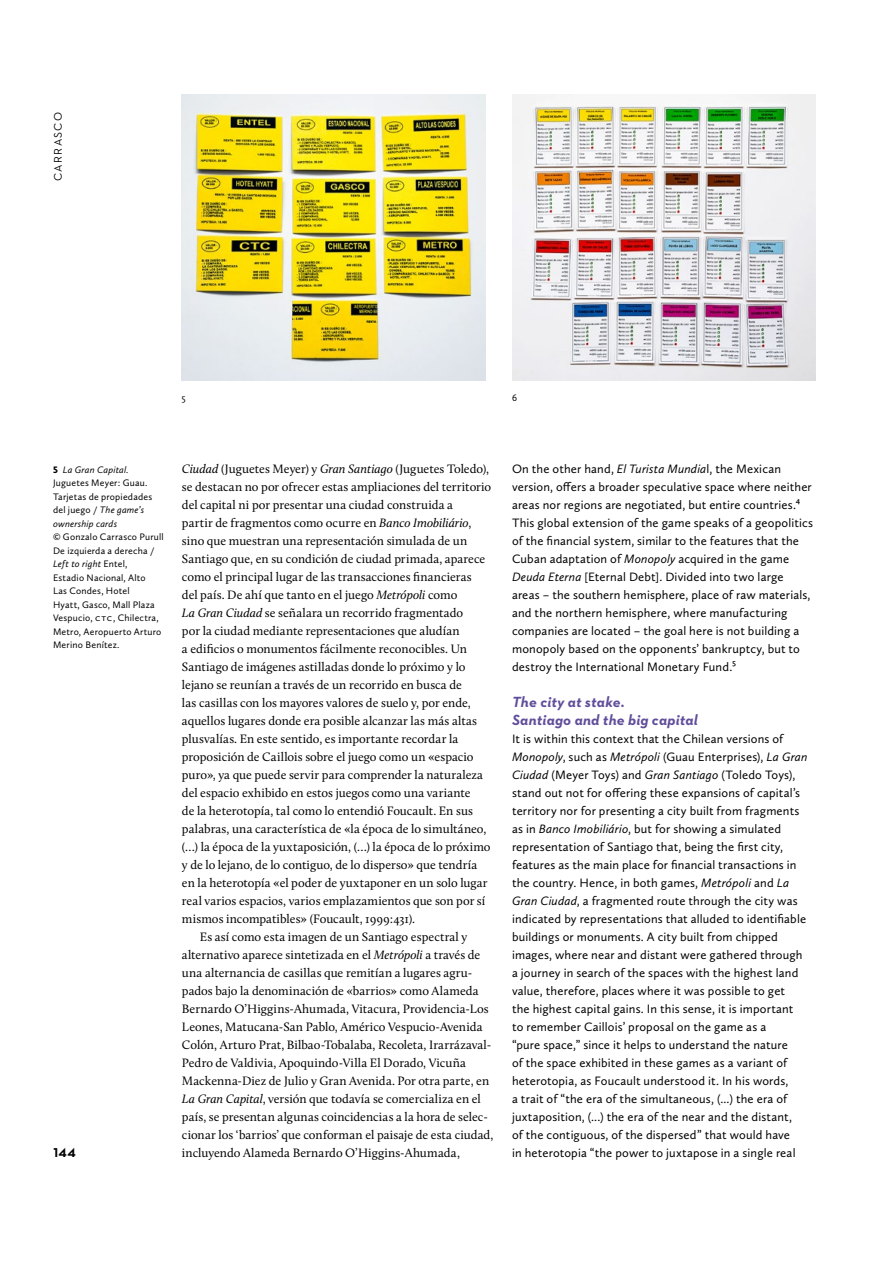
<style>
.page{position:relative;width:893px;height:1263px;background:#fff}
.page>*{position:absolute;margin:0;border:0;box-sizing:border-box;transform-origin:0 0}
.t1{font:italic 700 15px/18px "Neutraface 2 Text";letter-spacing:.02em;color:#614e9b}
.t2{font:700 13.05px "Neutraface 2 Text";color:#000}
.t3{font:12.6px "Calluna";color:#000}
.t4{font:12.6px/18px "Calluna Sans";letter-spacing:.015em;color:#000}
.t5{font:11.25px "Neutraface 2 Text";letter-spacing:.11em;color:#000}
.t6{font:9.75px/13.5px "Calluna Sans";letter-spacing:.02em;color:#000}
.s1{font-weight:900}
.s2{font-style:italic}
</style>
<div class="page">
<img style="left:182px;top:95px;width:303px;height:285px">
<img style="left:512px;top:95px;width:303px;height:285px">
<p class="t5" style="left:51px;top:181px;width:70px;rotate:-90deg">CARRASCO</p>
<p class="t6" style="left:182px;top:391px;width:5px">5</p>
<p class="t6" style="left:512px;top:391px;width:6px">6</p>
<p class="t6" style="left:53px;top:463px;width:101px"><span class="s1">5</span> <span class="s2">La Gran Capital.<br></span>Juguetes Meyer: Guau.<br>Tarjetas de propiedades del juego / <span class="s2">The game’s ownership cards</span></p>
<p class="t6" style="left:53px;top:530px;width:112px">© Gonzalo Carrasco Purull<br>De izquierda a derecha /<br><span class="s2">Left to right</span> Entel,<br>Estadio Nacional, Alto<br>Las Condes, Hotel<br>Hyatt, Gasco, Mall Plaza<br>Vespucio, CTC</p>
<p class="t6" style="left:53px;top:611px;width:110px;text-indent:60px">, Chilectra,<br>Metro, Aeropuerto Arturo<br>Merino Benítez.</p>
<p class="t2" style="left:54px;top:1144px;width:24px">144</p>
<p class="t3" style="left:182px;top:461px;width:308px"><span class="s2">Ciudad</span> (Juguetes Meyer) y <span class="s2">Gran Santiago</span> (Juguetes Toledo),</p>
<p class="t3" style="left:182px;top:479px;width:311px">se destacan no por ofrecer estas ampliaciones del territorio</p>
<p class="t3" style="left:182px;top:497px;width:272px">del capital ni por presentar una ciudad construida a</p>
<p class="t3" style="left:182px;top:515px;width:291px">partir de fragmentos como ocurre en <span class="s2">Banco Imobiliário</span>,</p>
<p class="t3" style="left:182px;top:533px;width:287px">sino que muestran una representación simulada de un</p>
<p class="t3" style="left:182px;top:551px;width:305px">Santiago que, en su condición de ciudad primada, aparece</p>
<p class="t3" style="left:182px;top:569px;width:291px">como el principal lugar de las transacciones financieras</p>
<p class="t3" style="left:182px;top:587px;width:277px">del país. De ahí que tanto en el juego <span class="s2">Metrópoli</span> como</p>
<p class="t3" style="left:182px;top:605px;width:283px"><span class="s2">La Gran Ciudad</span> se señalara un recorrido fragmentado</p>
<p class="t3" style="left:182px;top:623px;width:279px">por la ciudad mediante representaciones que aludían</p>
<p class="t3" style="left:182px;top:641px;width:286px">a edificios o monumentos fácilmente reconocibles. Un</p>
<p class="t3" style="left:182px;top:659px;width:285px">Santiago de imágenes astilladas donde lo próximo y lo</p>
<p class="t3" style="left:182px;top:677px;width:281px">lejano se reunían a través de un recorrido en busca de</p>
<p class="t3" style="left:182px;top:695px;width:290px">las casillas con los mayores valores de suelo y, por ende,</p>
<p class="t3" style="left:182px;top:713px;width:296px">aquellos lugares donde era posible alcanzar las más altas</p>
<p class="t3" style="left:182px;top:731px;width:278px">plusvalías. En este sentido, es importante recordar la</p>
<p class="t3" style="left:182px;top:749px;width:293px">proposición de Caillois sobre el juego como un «espacio</p>
<p class="t3" style="left:182px;top:767px;width:302px">puro», ya que puede servir para comprender la naturaleza</p>
<p class="t3" style="left:182px;top:785px;width:290px">del espacio exhibido en estos juegos como una variante</p>
<p class="t3" style="left:182px;top:803px;width:293px">de la heterotopía, tal como lo entendió Foucault. En sus</p>
<p class="t3" style="left:182px;top:821px;width:306px">palabras, una característica de «la época de lo simultáneo,</p>
<p class="t3" style="left:182px;top:839px;width:310px">(…) la época de la yuxtaposición, (…) la época de lo próximo</p>
<p class="t3" style="left:182px;top:857px;width:297px">y de lo lejano, de lo contiguo, de lo disperso» que tendría</p>
<p class="t3" style="left:182px;top:875px;width:307px">en la heterotopía «el poder de yuxtaponer en un solo lugar</p>
<p class="t3" style="left:182px;top:893px;width:305px">real varios espacios, varios emplazamientos que son por sí</p>
<p class="t3" style="left:182px;top:911px;width:235px">mismos incompatibles» (Foucault, 1999:431).</p>
<p class="t3" style="left:200px;top:929px;width:269px">Es así como esta imagen de un Santiago espectral y</p>
<p class="t3" style="left:182px;top:947px;width:300px">alternativo aparece sintetizada en el <span class="s2">Metrópoli</span> a través de</p>
<p class="t3" style="left:182px;top:965px;width:292px">una alternancia de casillas que remitían a lugares agru-</p>
<p class="t3" style="left:182px;top:983px;width:298px">pados bajo la denominación de «barrios» como Alameda</p>
<p class="t3" style="left:182px;top:1001px;width:308px">Bernardo O’Higgins-Ahumada, Vitacura, Providencia-Los</p>
<p class="t3" style="left:182px;top:1019px;width:302px">Leones, Matucana-San Pablo, Américo Vespucio-Avenida</p>
<p class="t3" style="left:182px;top:1037px;width:311px">Colón, Arturo Prat, Bilbao-Tobalaba, Recoleta, Irarrázaval-</p>
<p class="t3" style="left:182px;top:1055px;width:285px">Pedro de Valdivia, Apoquindo-Villa El Dorado, Vicuña</p>
<p class="t3" style="left:182px;top:1073px;width:309px">Mackenna-Diez de Julio y Gran Avenida. Por otra parte, en</p>
<p class="t3" style="left:182px;top:1091px;width:300px"><span class="s2">La Gran Capital</span>, versión que todavía se comercializa en el</p>
<p class="t3" style="left:182px;top:1109px;width:307px">país, se presentan algunas coincidencias a la hora de selec-</p>
<p class="t3" style="left:182px;top:1127px;width:313px">cionar los ‘barrios’ que conforman el paisaje de esta ciudad,</p>
<p class="t3" style="left:182px;top:1145px;width:279px">incluyendo Alameda Bernardo O’Higgins-Ahumada,</p>
<p class="t4" style="left:512px;top:460px;width:302px">On the other hand, <span class="s2">El Turista Mundia</span>l, the Mexican version, offers a broader speculative space where neither areas nor regions are negotiated, but entire countries.4<br>This global extension of the game speaks of a geopolitics of the financial system, similar to the features that the Cuban adaptation of <span class="s2">Monopoly</span> acquired in the game <span class="s2">Deuda Eterna</span> [Eternal Debt]. Divided into two large areas – the southern hemisphere, place of raw materials, and the northern hemisphere, where manufacturing companies are located – the goal here is not building a monopoly based on the opponents’ bankruptcy, but to destroy the International Monetary Fund.5</p>
<p class="t1" style="left:512px;top:693px;width:187px">The city at stake.<br>Santiago and the big capital</p>
<p class="t4" style="left:512px;top:730px;width:297px">It is within this context that the Chilean versions of <span class="s2">Monopoly</span>, such as <span class="s2">Metrópoli</span> (Guau Enterprises), <span class="s2">La Gran Ciudad</span> (Meyer Toys) and <span class="s2">Gran Santiago</span> (Toledo Toys), stand out not for offering these expansions of capital’s territory nor for presenting a city built from fragments as in <span class="s2">Banco Imobiliário</span>, but for showing a simulated representation of Santiago that, being the first city, features as the main place for financial transactions in the country. Hence, in both games, <span class="s2">Metrópoli</span> and <span class="s2">La Gran Ciudad</span>, a fragmented route through the city was indicated by representations that alluded to identifiable buildings or monuments. A city built from chipped images, where near and distant were gathered through a journey in search of the spaces with the highest land value, therefore, places where it was possible to get<br>the highest capital gains. In this sense, it is important to remember Caillois’ proposal on the game as a<br>“pure space,” since it helps to understand the nature<br>of the space exhibited in these games as a variant of heterotopia, as Foucault understood it. In his words,<br>a trait of “the era of the simultaneous, (...) the era of juxtaposition, (...) the era of the near and the distant,<br>of the contiguous, of the dispersed” that would have<br>in heterotopia “the power to juxtapose in a single real</p>
</div>
